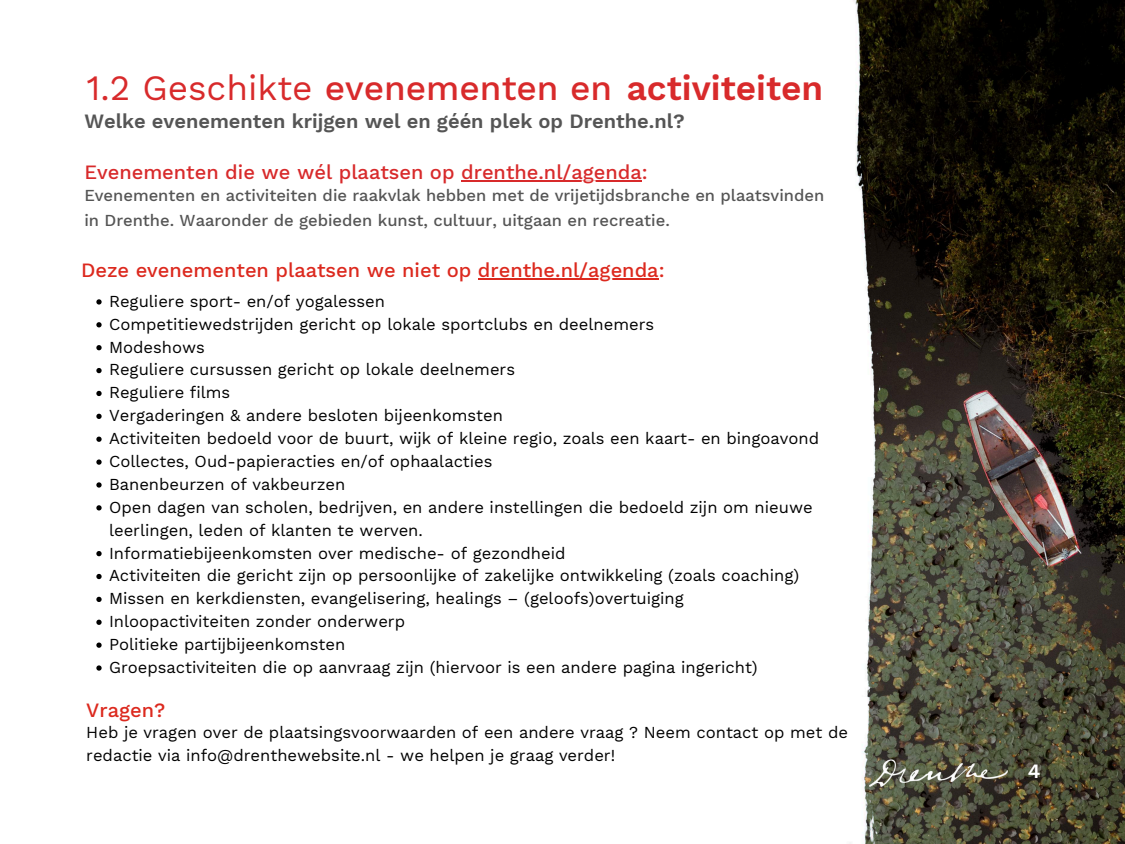
<style>
.page{position:relative;width:1125px;height:844px;background:#fff}
.page>*{position:absolute;margin:0;border:0;box-sizing:border-box;transform-origin:0 0}
.t1{font:500 35.1px "Work Sans";color:#d82a2b}
.t2{font:500 20px "Work Sans";color:#dc291e}
.t3{font:600 20px "Work Sans";color:#555}
.t4{font:500 20px "Work Sans";color:#d82a2b}
.t5{font:600 20px "Work Sans";color:#fff}
.t6{font:16.5px/22.9px "Work Sans";color:#000}
.t7{font:500 16.5px/24.8px "Work Sans";color:#555}
.s1{font-weight:400}
.s2{font-weight:600}
</style>
<div class="page">
<img style="left:909px;top:0;width:216px;height:844px">
<img style="left:909px;top:759px;width:98px;height:27px">
<img style="left:853px;top:0;width:56px;height:844px">
<hr style="left:461px;top:180px;width:181px;height:2px;background:#d82a2b">
<svg style="left:96px;top:299px;width:6px;height:5px"></svg>
<svg style="left:96px;top:322px;width:6px;height:5px"></svg>
<svg style="left:96px;top:345px;width:6px;height:5px"></svg>
<svg style="left:96px;top:368px;width:6px;height:5px"></svg>
<svg style="left:96px;top:391px;width:6px;height:5px"></svg>
<svg style="left:96px;top:414px;width:6px;height:5px"></svg>
<svg style="left:96px;top:436px;width:6px;height:6px"></svg>
<svg style="left:96px;top:459px;width:6px;height:6px"></svg>
<svg style="left:96px;top:482px;width:6px;height:5px"></svg>
<svg style="left:96px;top:505px;width:6px;height:5px"></svg>
<svg style="left:96px;top:551px;width:6px;height:5px"></svg>
<svg style="left:96px;top:574px;width:6px;height:5px"></svg>
<svg style="left:96px;top:597px;width:6px;height:5px"></svg>
<svg style="left:96px;top:619px;width:6px;height:6px"></svg>
<svg style="left:96px;top:642px;width:6px;height:6px"></svg>
<svg style="left:96px;top:665px;width:6px;height:5px"></svg>
<hr style="left:478px;top:278px;width:181px;height:2px;background:#dc291e">
<h1 class="t1" style="left:86px;top:67px;width:739px"><span class="s1">1.2 Geschikte</span> evenementen en <span class="s2">activiteiten</span></h1>
<p class="t3" style="left:84px;top:109px;width:602px">Welke evenementen krijgen wel en géén plek op Drenthe.nl?</p>
<p class="t4" style="left:84px;top:161px;width:565px">Evenementen die we wél plaatsen op drenthe.nl/agenda:</p>
<p class="t7" style="left:84px;top:183px;width:741px">Evenementen en activiteiten die raakvlak hebben met de vrijetijdsbranche en plaatsvinden in Drenthe. Waaronder de gebieden kunst, cultuur, uitgaan en recreatie.</p>
<p class="t2" style="left:81px;top:258px;width:585px">Deze evenementen plaatsen we niet op drenthe.nl/agenda:</p>
<p class="t6" style="left:109px;top:290px;width:712px">Reguliere sport- en/of yogalessen<br>Competitiewedstrijden gericht op lokale sportclubs en deelnemers<br>Modeshows<br>Reguliere cursussen gericht op lokale deelnemers<br>Reguliere films<br>Vergaderingen &amp; andere besloten bijeenkomsten<br>Activiteiten bedoeld voor de buurt, wijk of kleine regio, zoals een kaart- en bingoavond Collectes, Oud-papieracties en/of ophaalacties<br>Banenbeurzen of vakbeurzen<br>Open dagen van scholen, bedrijven, en andere instellingen die bedoeld zijn om nieuwe leerlingen, leden of klanten te werven.<br>Informatiebijeenkomsten over medische- of gezondheid<br>Activiteiten die gericht zijn op persoonlijke of zakelijke ontwikkeling (zoals coaching)<br>Missen en kerkdiensten, evangelisering, healings – (geloofs)overtuiging Inloopactiviteiten zonder onderwerp<br>Politieke partijbijeenkomsten<br>Groepsactiviteiten die op aanvraag zijn (hiervoor is een andere pagina ingericht)</p>
<p class="t2" style="left:86px;top:699px;width:81px">Vragen?</p>
<p class="t6" style="left:86px;top:720px;width:763px">Heb je vragen over de plaatsingsvoorwaarden of een andere vraag ? Neem contact op met de redactie via info@drenthewebsite.nl - we helpen je graag verder!</p>
<p class="t5" style="left:1028px;top:760px;width:14px">4</p>
</div>
